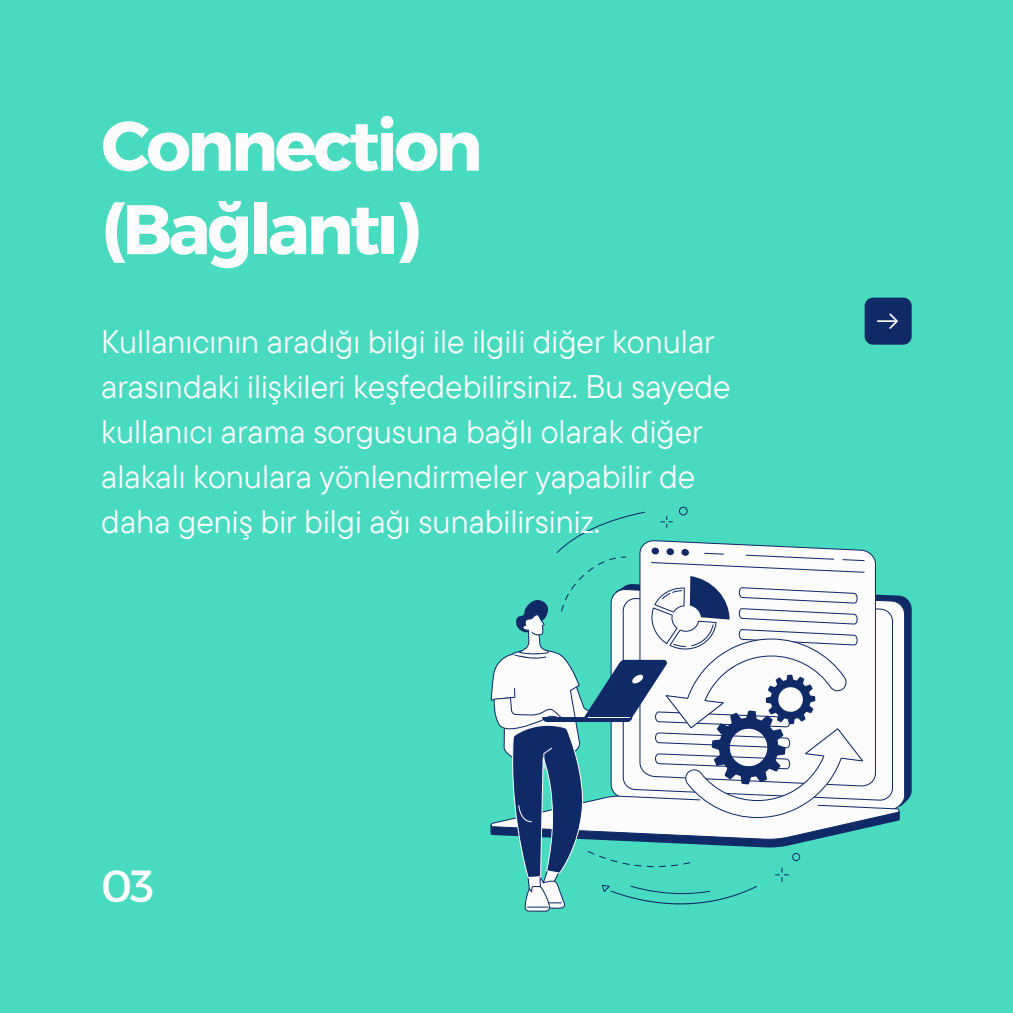
<style>
.page{position:relative;width:1013px;height:1013px;background:#fff}
.page>*{position:absolute;margin:0;border:0;box-sizing:border-box;transform-origin:0 0}
.t1{font:700 70px/83.5px "Montserrat";letter-spacing:-.05em;color:#fcfcfc}
.t2{font:45px "Montserrat";color:#fcfcfc}
.t3{font:32.5px/45px "TT Commons Pro";color:#fcfcfc}
</style>
<div class="page">
<div style="left:0;top:0;width:1012px;height:1012px;background:#49dbbf"></div>
<svg style="left:905px;top:597px;width:6px;height:206px"></svg>
<svg style="left:899px;top:595px;width:6px;height:215px"></svg>
<svg style="left:490px;top:506px;width:409px;height:405px"></svg>
<div style="left:864px;top:297px;width:47px;height:47px;background:#0f2a67;border-radius:8px"></div>
<svg style="left:877px;top:313px;width:20px;height:16px"></svg>
<h1 class="t1" style="left:101px;top:100px;width:383px">Connection (Bağlantı)</h1>
<p class="t3" style="left:101px;top:318px;width:631px">Kullanıcının aradığı bilgi ile ilgili diğer konular arasındaki ilişkileri keşfedebilirsiniz. Bu sayede kullanıcı arama sorgusuna bağlı olarak diğer alakalı konulara yönlendirmeler yapabilir de daha geniş bir bilgi ağı sunabilirsiniz.</p>
<p class="t2" style="left:101px;top:857px;width:55px">03</p>
</div>
